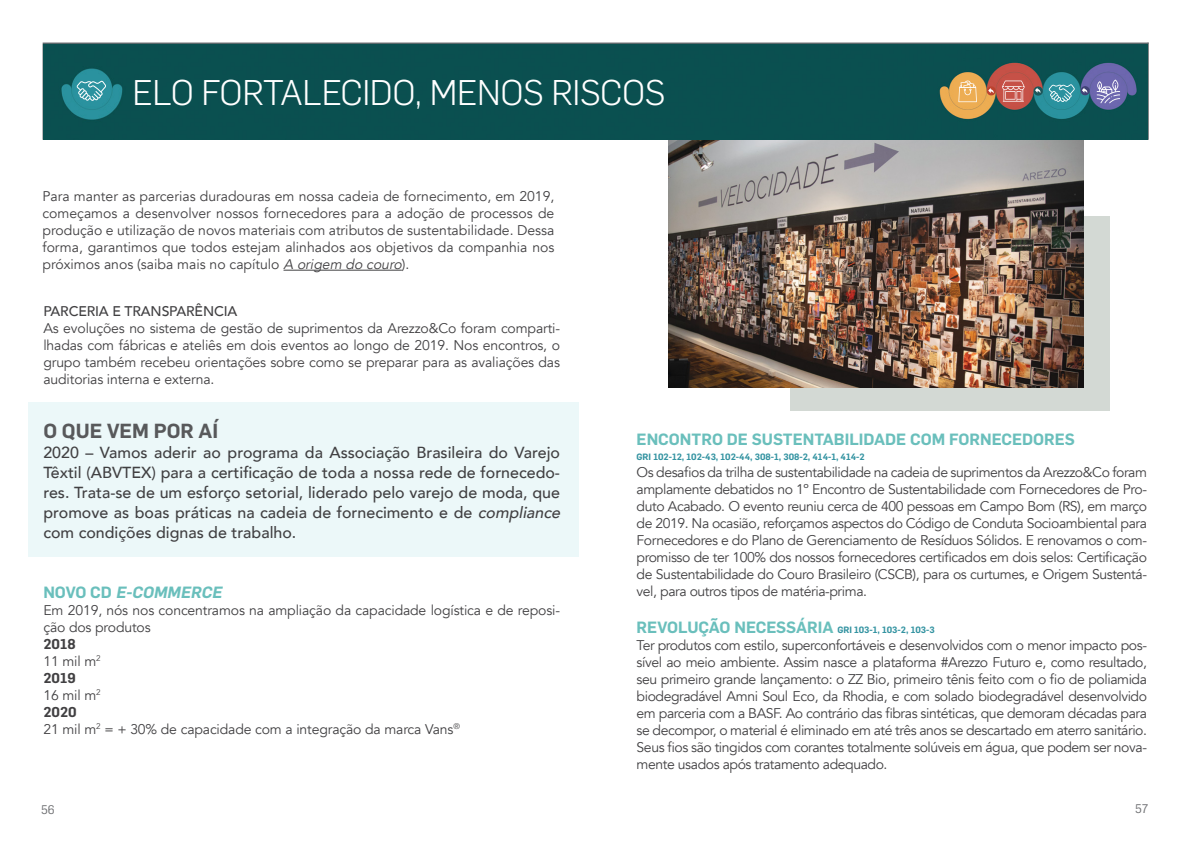
<style>
.page{position:relative;width:1191px;height:842px;background:#fff}
.page>*{position:absolute;margin:0;border:0;box-sizing:border-box;transform-origin:0 0}
.t1{font:300 35px "Flama";letter-spacing:-.01em;color:#fff}
.t2{font:600 20px "Flama";color:#58595b}
.t3{font:500 16px/20px "Avenir";color:#414042}
.t4{font:600 16px "Flama";color:#6abfbc}
.t5{font:italic 600 16px "Flama";color:#6abfbc}
.t6{font:14px/17px "Avenir";letter-spacing:-.01em;color:#414042;text-align:justify}
.t7{font:500 14px "Avenir";letter-spacing:-.01em;color:#414042}
.t8{font:600 14px "Flama";color:#414042}
.t9{font:12.2px "Flama";color:#6d6e71}
.t10{font:600 9px "Flama";color:#3393a1}
.s1{font-style:italic}
.s2{font-style:normal}
.s3{font-size:16px;color:#6abfbc}
</style>
<div class="page">
<hr style="left:283px;top:270px;width:119px;height:1px;background:#414042">
<div style="left:28px;top:402px;width:550px;height:155px;background:#ecf8f9"></div>
<div style="left:790px;top:217px;width:319px;height:194px;background:#d3d9d4"></div>
<img style="left:668px;top:140px;width:415px;height:248px">
<div style="left:43px;top:44px;width:843px;height:96px;background:#0a5050"></div>
<hr style="left:1147px;top:43px;width:1px;height:97px;background:#6d6e71">
<img style="left:886px;top:44px;width:261px;height:96px">
<svg style="left:1002px;top:81px;width:22px;height:21px"></svg>
<svg style="left:958px;top:81px;width:19px;height:21px"></svg>
<svg style="left:1035px;top:88px;width:5px;height:5px"></svg>
<svg style="left:988px;top:88px;width:5px;height:5px"></svg>
<hr style="left:43px;top:43px;width:1105px;height:1px;background:#6d6e71">
<svg style="left:1048px;top:84px;width:26px;height:18px"></svg>
<svg style="left:77px;top:81px;width:29px;height:20px"></svg>
<svg style="left:1096px;top:80px;width:24px;height:23px"></svg>
<svg style="left:1081px;top:87px;width:6px;height:6px"></svg>
<h1 class="t1" style="left:132px;top:69px;width:534px">ELO FORTALECIDO, MENOS RISCOS</h1>
<p class="t6" style="left:43px;top:188px;width:513px">Para manter as parcerias duradouras em nossa cadeia de fornecimento, em 2019, começamos a desenvolver nossos fornecedores para a adoção de processos de produção e utilização de novos materiais com atributos de sustentabilidade. Dessa forma, garantimos que todos estejam alinhados aos objetivos da companhia nos próximos anos (saiba mais no capítulo <span class="s1">A origem do couro</span>).</p>
<p class="t7" style="left:43px;top:299px;width:195px">PARCERIA E TRANSPARÊNCIA</p>
<p class="t6" style="left:43px;top:320px;width:518px">As evoluções no sistema de gestão de suprimentos da Arezzo&amp;Co foram comparti&shy;lhadas com fábricas e ateliês em dois eventos ao longo de 2019. Nos encontros, o grupo também recebeu orientações sobre como se preparar para as avaliações das auditorias interna e externa.</p>
<h2 class="t2" style="left:43px;top:416px;width:176px">O QUE VEM POR AÍ</h2>
<p class="t3" style="left:43px;top:441px;width:523px">2020 – Vamos aderir ao programa da Associação Brasileira do Varejo Têxtil (ABVTEX) para a certificação de toda a nossa rede de fornecedo&shy;res. Trata-se de um esforço setorial, liderado pelo varejo de moda, que promove as boas práticas na cadeia de fornecimento e de <span class="s1">compliance </span>com condições dignas de trabalho.</p>
<p class="t5" style="left:43px;top:581px;width:184px"><span class="s2">N OVO C D</span> E-COMMERCE</p>
<p class="t6" style="left:43px;top:602px;width:518px">Em 2019, nós nos concentramos na ampliação da capacidade logística e de reposi&shy;ção dos produtos</p>
<p class="t8" style="left:43px;top:634px;width:34px">2018</p>
<p class="t6" style="left:43px;top:653px;width:59px">11 mil m<sup>2</sup></p>
<p class="t8" style="left:43px;top:668px;width:34px">2019</p>
<p class="t6" style="left:43px;top:687px;width:59px">16 mil m<sup>2</sup></p>
<p class="t8" style="left:43px;top:702px;width:35px">2020</p>
<p class="t6" style="left:43px;top:721px;width:418px">21 mil m<sup>2</sup> = + 30% de capacidade com a integração da marca Vans<sup>®</sup></p>
<p class="t4" style="left:636px;top:427px;width:440px">ENCONTRO DE SUSTENTABILIDADE COM FORNECEDORES</p>
<p class="t10" style="left:636px;top:450px;width:229px">GRI 102-12, 102-43, 102-44, 308-1, 308-2, 414-1, 414-2</p>
<p class="t6" style="left:636px;top:464px;width:512px">Os desafios da trilha de sustentabilidade na cadeia de suprimentos da Arezzo&amp;Co foram amplamente debatidos no 1º Encontro de Sustentabilidade com Fornecedores de Pro&shy;duto Acabado. O evento reuniu cerca de 400 pessoas em Campo Bom (RS), em março de 2019. Na ocasião, reforçamos aspectos do Código de Conduta Socioambiental para Fornecedores e do Plano de Gerenciamento de Resíduos Sólidos. E renovamos o com&shy;promisso de ter 100% dos nossos fornecedores certificados em dois selos: Certificação de Sustentabilidade do Couro Brasileiro (CSCB), para os curtumes, e Origem Sustentá&shy;vel, para outros tipos de matéria-prima.</p>
<p class="t10" style="left:636px;top:623px;width:300px"><span class="s3">REVOLUÇÃO NECESSÁRIA</span> GRI 103-1, 103-2, 103-3</p>
<p class="t6" style="left:636px;top:637px;width:512px">Ter produtos com estilo, superconfortáveis e desenvolvidos com o menor impacto pos&shy;sível ao meio ambiente. Assim nasce a plataforma #Arezzo Futuro e, como resultado, seu primeiro grande lançamento: o ZZ Bio, primeiro tênis feito com o fio de poliamida biodegradável Amni Soul Eco, da Rhodia, e com solado biodegradável desenvolvido em parceria com a BASF. Ao contrário das fibras sintéticas, que demoram décadas para se decompor, o material é eliminado em até três anos se descartado em aterro sanitário.<br>Seus fios são tingidos com corantes totalmente solúveis em água, que podem ser nova&shy;mente usados após tratamento adequado.</p>
<p class="t9" style="left:41px;top:802px;width:15px">56</p>
<p class="t9" style="left:1135px;top:800px;width:15px">57</p>
</div>
